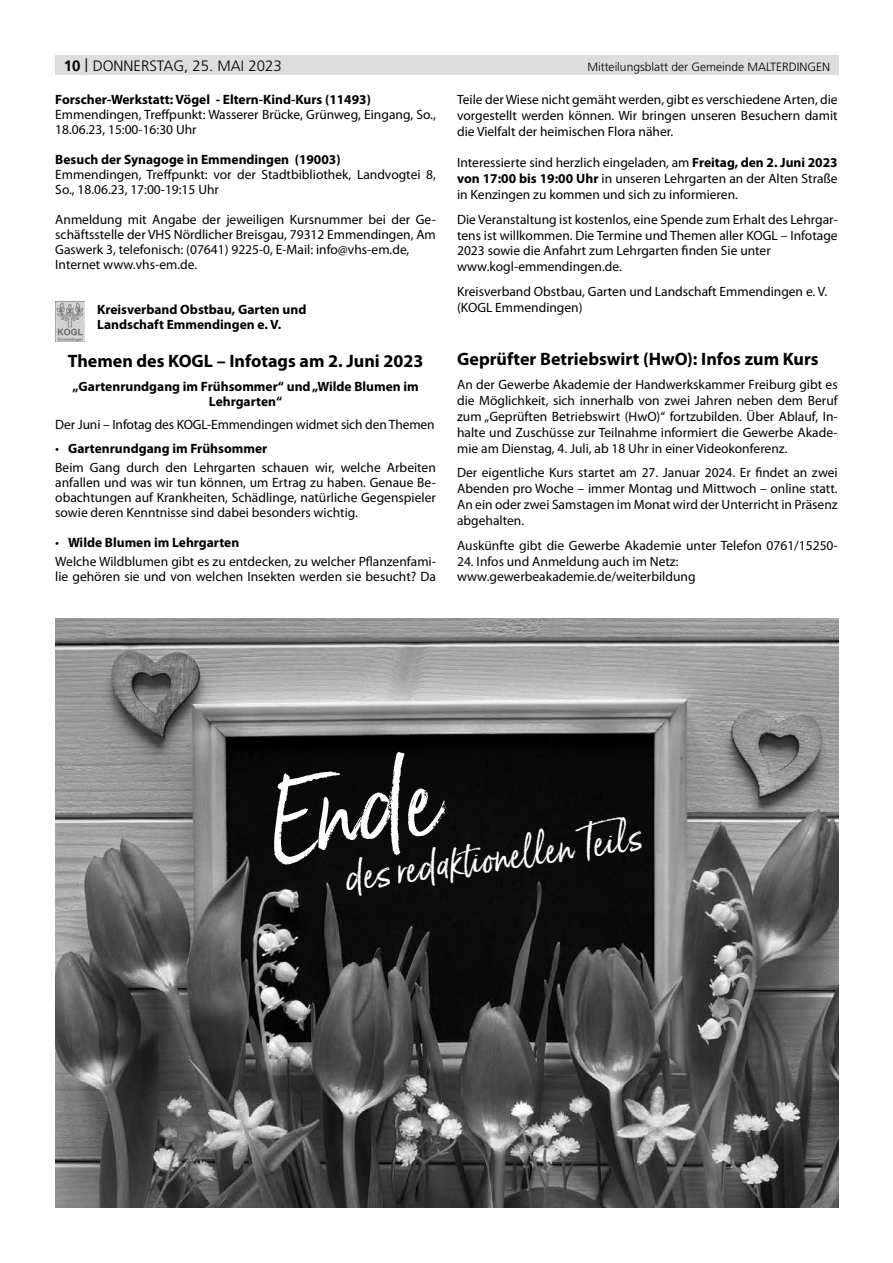
<style>
.page{position:relative;width:893px;height:1263px;background:#fff}
.page>*{position:absolute;margin:0;border:0;box-sizing:border-box;transform-origin:0 0}
.t1{font:99.9px "Born Ready";color:#fff}
.t2{font:37.65px "Born Ready";color:#fff}
.t3{font:700 18px "Myriad Pro";color:#000}
.t4{font:300 15px "Frutiger LT Std";color:#000}
.t5{font:13.5px/15.9px "Myriad Pro";color:#000}
.t6{font:700 13.5px/15px "Myriad Pro";color:#000}
.t7{font:300 12px "Frutiger LT Std";color:#000}
.s1{font-weight:700}
.s2{font-family:"Arial Nova";font-weight:400}
.s3{font-style:italic}
</style>
<div class="page">
<div style="left:55px;top:55px;width:784px;height:20px;background:#dcddde"></div>
<img style="left:55px;top:302px;width:29px;height:40px">
<img style="left:55px;top:618px;width:784px;height:590px">
<p class="t4" style="left:64px;top:57px;width:219px"><span class="s1">10</span> <span class="s2">|</span> donnerstag, 25. Mai 2023</p>
<p class="t7" style="left:587px;top:60px;width:191px">Mitteilungsblatt der Gemeinde MALTERDINGEN</p>
<p class="t6" style="left:55px;top:92px;width:317px">Forscher-Werkstatt: Vögel - Eltern-Kind-Kurs (11493)</p>
<p class="t5" style="left:55px;top:107px;width:382px;line-height:15px">Emmendingen, Treffpunkt: Wasserer Brücke, Grünweg, Eingang, So.,<br>18.06.23, 15:00-16:30 Uhr</p>
<p class="t6" style="left:55px;top:152px;width:287px">Besuch der Synagoge in Emmendingen (19003)</p>
<p class="t5" style="left:55px;top:167px;width:382px;line-height:15px">Emmendingen, Treffpunkt: vor der Stadtbibliothek, Landvogtei 8,<br>So., 18.06.23, 17:00-19:15 Uhr</p>
<p class="t5" style="left:55px;top:212px;width:382px;line-height:15px">Anmeldung mit Angabe der jeweiligen Kursnummer bei der Ge&shy;schäftsstelle der VHS Nördlicher Breisgau, 79312 Emmendingen, Am Gaswerk 3, telefonisch: (07641) 9225-0, E-Mail: info@vhs-em.de, Internet www.vhs-em.de.</p>
<p class="t6" style="left:97px;top:302px;width:211px">Kreisverband Obstbau, Garten und<br>Landschaft Emmendingen e. V.</p>
<h3 class="t3" style="left:68px;top:351px;width:357px">Themen des KOGL – Infotags am 2. Juni 2023</h3>
<p class="t6" style="left:72px;top:379px;width:348px;text-align:center">„Gartenrundgang im Frühsommer“ und „Wilde Blumen im<br>Lehrgarten“</p>
<p class="t5" style="left:55px;top:417px;width:381px">Der Juni – Infotag des KOGL-Emmendingen widmet sich den Themen</p>
<p class="t5" style="left:55px;top:439px;width:382px;line-height:19.2px"><span class="s3">•</span> <span class="s1">Gartenrundgang im Frühsommer<br></span>Beim Gang durch den Lehrgarten schauen wir, welche Arbeiten</p>
<p class="t5" style="left:55px;top:475px;width:382px;line-height:15px;text-align:justify">anfallen und was wir tun können, um Ertrag zu haben. Genaue Be&shy;obachtungen auf Krankheiten, Schädlinge, natürliche Gegenspieler sowie deren Kenntnisse sind dabei besonders wichtig.</p>
<p class="t5" style="left:55px;top:533px;width:382px;line-height:19.2px"><span class="s3">•</span> <span class="s1">Wilde Blumen im Lehrgarten<br></span>Welche Wildblumen gibt es zu entdecken, zu welcher Pflanzenfami-</p>
<p class="t5" style="left:55px;top:569px;width:382px">lie gehören sie und von welchen Insekten werden sie besucht? Da</p>
<p class="t5" style="left:457px;top:91px;width:382px;text-align:justify">Teile der Wiese nicht gemäht werden, gibt es verschiedene Arten, die vorgestellt werden können. Wir bringen unseren Besuchern damit die Vielfalt der heimischen Flora näher.</p>
<p class="t5" style="left:457px;top:155px;width:382px;text-align:justify">Interessierte sind herzlich eingeladen, am <span class="s1">Freitag, den 2. Juni 2023 von 17:00 bis 19:00 Uhr</span> in unseren Lehrgarten an der Alten Straße in Kenzingen zu kommen und sich zu informieren.</p>
<p class="t5" style="left:457px;top:211px;width:382px">Die Veranstaltung ist kostenlos, eine Spende zum Erhalt des Lehrgar&shy;tens ist willkommen. Die Termine und Themen aller KOGL – Infotage 2023 sowie die Anfahrt zum Lehrgarten finden Sie unter www.kogl-emmendingen.de.</p>
<p class="t5" style="left:457px;top:284px;width:372px">Kreisverband Obstbau, Garten und Landschaft Emmendingen e. V. (KOGL Emmendingen)</p>
<h3 class="t3" style="left:457px;top:349px;width:363px">Geprüfter Betriebswirt (HwO): Infos zum Kurs</h3>
<p class="t5" style="left:457px;top:377px;width:382px;text-align:justify">An der Gewerbe Akademie der Handwerkskammer Freiburg gibt es die Möglichkeit, sich innerhalb von zwei Jahren neben dem Beruf zum „Geprüften Betriebswirt (HwO)“ fortzubilden. Über Ablauf, In&shy;halte und Zuschüsse zur Teilnahme informiert die Gewerbe Akade&shy;mie am Dienstag, 4. Juli, ab 18 Uhr in einer Videokonferenz.</p>
<p class="t5" style="left:457px;top:465px;width:382px;text-align:justify">Der eigentliche Kurs startet am 27. Januar 2024. Er findet an zwei Abenden pro Woche – immer Montag und Mittwoch – online statt.<br>An ein oder zwei Samstagen im Monat wird der Unterricht in Präsenz abgehalten.</p>
<p class="t5" style="left:457px;top:537px;width:382px">Auskünfte gibt die Gewerbe Akademie unter Telefon 0761/15250-</p>
<p class="t5" style="left:457px;top:553px;width:240px">24. Infos und Anmeldung auch im Netz: www.gewerbeakademie.de/weiterbildung</p>
<h1 class="t1" style="left:262px;top:757px;width:173px;rotate:-7deg">Ende</h1>
<h2 class="t2" style="left:342px;top:855px;width:301px;rotate:-8deg">des redaktionell en Teils</h2>
</div>
